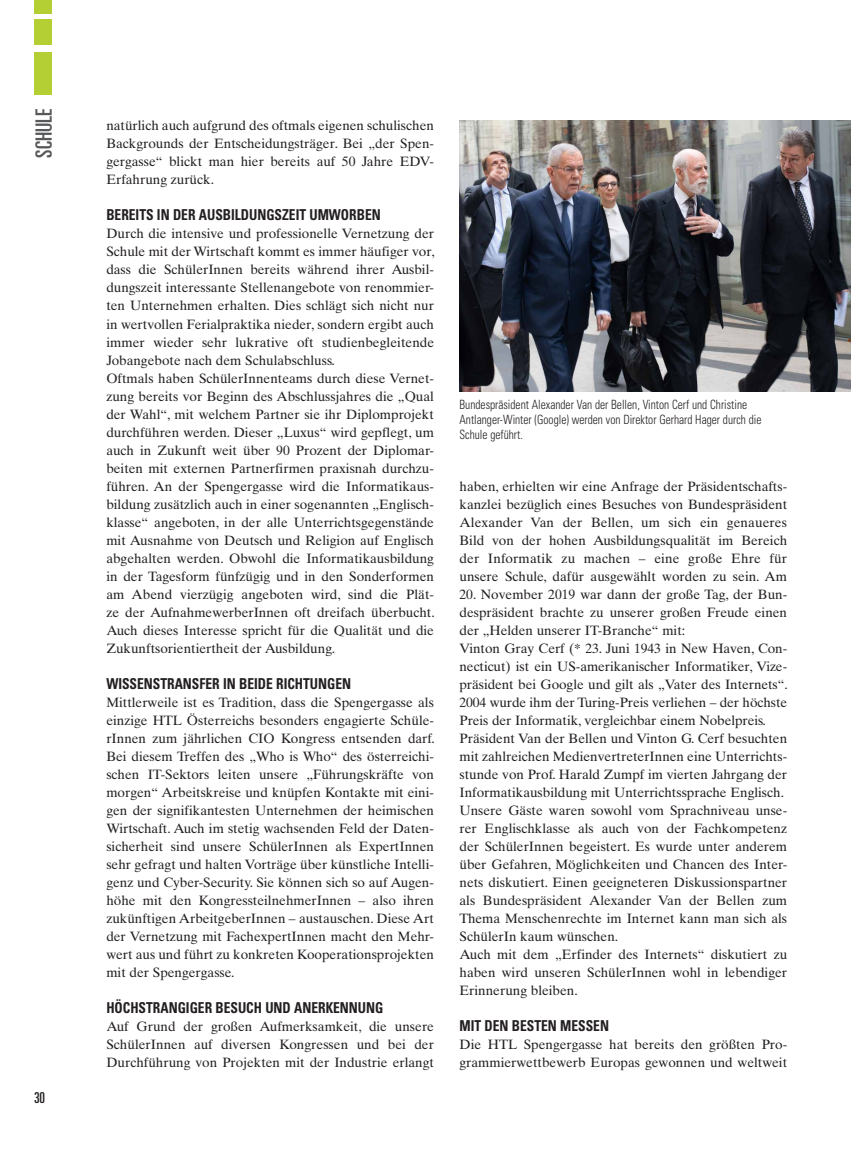
<style>
.page{position:relative;width:851px;height:1149px;background:#fff}
.page>*{position:absolute;margin:0;border:0;box-sizing:border-box;transform-origin:0 0}
.t1{font:ultra-condensed 22.5px "Univers";color:#57585a}
.t2{font:700 condensed 15px "Univers";color:#231f20;scale:.9 1}
.t3{font:ultra-condensed 15px "Univers";color:#231f20}
.t4{font:13.5px/18px "Times Ten";color:#231f20;text-align:justify}
.t5{font:300 condensed 12.75px/15px "Univers";color:#231f20;scale:.9 1}
</style>
<div class="page">
<div style="left:34px;top:52px;width:17px;height:43px;background:#b3cf34"></div>
<div style="left:34px;top:20px;width:17px;height:25px;background:#b3cf34"></div>
<div style="left:34px;top:0;width:17px;height:14px;background:#b3cf34"></div>
<img style="left:459px;top:121px;width:391px;height:270px">
<h1 class="t1" style="left:31px;top:158px;width:50px;rotate:-90deg">SCHULE</h1>
<p class="t4" style="left:106px;top:117px;width:329px">natürlich auch aufgrund des oftmals eigenen schulischen Backgrounds der Entscheidungsträger. Bei „der Spen&shy;gergasse“ blickt man hier bereits auf 50 Jahre EDV-Erfahrung zurück.</p>
<p class="t2" style="left:106px;top:206px;width:306px">BEREITS IN DER AUSBILDUNGSZEIT UMWORBEN</p>
<p class="t4" style="left:106px;top:225px;width:330px;text-align:left">Durch die intensive und professionelle Vernetzung der Schule mit der Wirtschaft kommt es immer häufiger vor, dass die SchülerInnen bereits während ihrer Ausbil&shy;dungszeit interessante Stellenangebote von renommier&shy;ten Unternehmen erhalten. Dies schlägt sich nicht nur in wertvollen Ferialpraktika nieder, sondern ergibt auch immer wieder sehr lukrative oft studienbegleitende Jobangebote nach dem Schulabschluss.<br>Oftmals haben SchülerInnenteams durch diese Vernet&shy;zung bereits vor Beginn des Abschlussjahres die „Qual der Wahl“, mit welchem Partner sie ihr Diplomprojekt durchführen werden. Dieser „Luxus“ wird gepflegt, um auch in Zukunft weit über 90 Prozent der Diplomar&shy;beiten mit externen Partnerfirmen praxisnah durchzu&shy;führen. An der Spengergasse wird die Informatikaus&shy;bildung zusätzlich auch in einer sogenannten „Englisch&shy;klasse“ angeboten, in der alle Unterrichtsgegenstände mit Ausnahme von Deutsch und Religion auf Englisch abgehalten werden. Obwohl die Informatikausbildung in der Tagesform fünfzügig und in den Sonderformen am Abend vierzügig angeboten wird, sind die Plät&shy;ze der AufnahmewerberInnen oft dreifach überbucht.<br>Auch dieses Interesse spricht für die Qualität und die Zukunftsorientiertheit der Ausbildung.</p>
<p class="t2" style="left:106px;top:674px;width:273px">WISSENSTRANSFER IN BEIDE RICHTUNGEN</p>
<p class="t4" style="left:106px;top:693px;width:330px">Mittlerweile ist es Tradition, dass die Spengergasse als einzige HTL Österreichs besonders engagierte Schüle&shy;rInnen zum jährlichen CIO Kongress entsenden darf.<br>Bei diesem Treffen des „Who is Who“ des österreichi&shy;schen IT-Sektors leiten unsere „Führungskräfte von morgen“ Arbeitskreise und knüpfen Kontakte mit eini&shy;gen der signifikantesten Unternehmen der heimischen Wirtschaft. Auch im stetig wachsenden Feld der Daten&shy;sicherheit sind unsere SchülerInnen als ExpertInnen sehr gefragt und halten Vorträge über künstliche Intelli&shy;genz und Cyber-Security. Sie können sich so auf Augen&shy;höhe mit den KongressteilnehmerInnen – also ihren zukünftigen ArbeitgeberInnen – austauschen. Diese Art der Vernetzung mit FachexpertInnen macht den Mehr&shy;wert aus und führt zu konkreten Kooperationsprojekten mit der Spengergasse.</p>
<p class="t2" style="left:106px;top:998px;width:309px">HÖCHSTRANGIGER BESUCH UND ANERKENNUNG</p>
<p class="t4" style="left:106px;top:1017px;width:329px">Auf Grund der großen Aufmerksamkeit, die unsere SchülerInnen auf diversen Kongressen und bei der Durchführung von Projekten mit der Industrie erlangt</p>
<p class="t3" style="left:34px;top:1088px;width:13px">30</p>
<p class="t5" style="left:459px;top:397px;width:337px">Bundespräsident Alexander Van der Bellen, Vinton Cerf und Christine<br>Antlanger-Winter (Google) werden von Direktor Gerhard Hager durch die<br>Schule geführt.</p>
<p class="t4" style="left:459px;top:477px;width:329px">haben, erhielten wir eine Anfrage der Präsidentschafts&shy;kanzlei bezüglich eines Besuches von Bundespräsident Alexander Van der Bellen, um sich ein genaueres Bild von der hohen Ausbildungsqualität im Bereich der Informatik zu machen – eine große Ehre für unsere Schule, dafür ausgewählt worden zu sein. Am</p>
<p class="t4" style="left:459px;top:585px;width:330px;text-align:left">20. November 2019 war dann der große Tag, der Bun&shy;despräsident brachte zu unserer großen Freude einen der „Helden unserer IT-Branche“ mit:<br>Vinton Gray Cerf (* 23. Juni 1943 in New Haven, Con&shy;necticut) ist ein US-amerikanischer Informatiker, Vize&shy;präsident bei Google und gilt als „Vater des Internets“.<br>2004 wurde ihm der Turing-Preis verliehen – der höchste Preis der Informatik, vergleichbar einem Nobelpreis.<br>Präsident Van der Bellen und Vinton G. Cerf besuchten mit zahlreichen MedienvertreterInnen eine Unterrichts&shy;stunde von Prof. Harald Zumpf im vierten Jahrgang der Informatikausbildung mit Unterrichtssprache Englisch.<br>Unsere Gäste waren sowohl vom Sprachniveau unse&shy;rer Englischklasse als auch von der Fachkompetenz der SchülerInnen begeistert. Es wurde unter anderem über Gefahren, Möglichkeiten und Chancen des Inter&shy;nets diskutiert. Einen geeigneteren Diskussionspartner als Bundespräsident Alexander Van der Bellen zum Thema Menschenrechte im Internet kann man sich als SchülerIn kaum wünschen.<br>Auch mit dem „Erfinder des Internets“ diskutiert zu haben wird unseren SchülerInnen wohl in lebendiger Erinnerung bleiben.</p>
<p class="t2" style="left:459px;top:1016px;width:168px">MIT DEN BESTEN MESSEN</p>
<p class="t4" style="left:459px;top:1035px;width:329px">Die HTL Spengergasse hat bereits den größten Pro&shy;grammierwettbewerb Europas gewonnen und weltweit</p>
</div>
